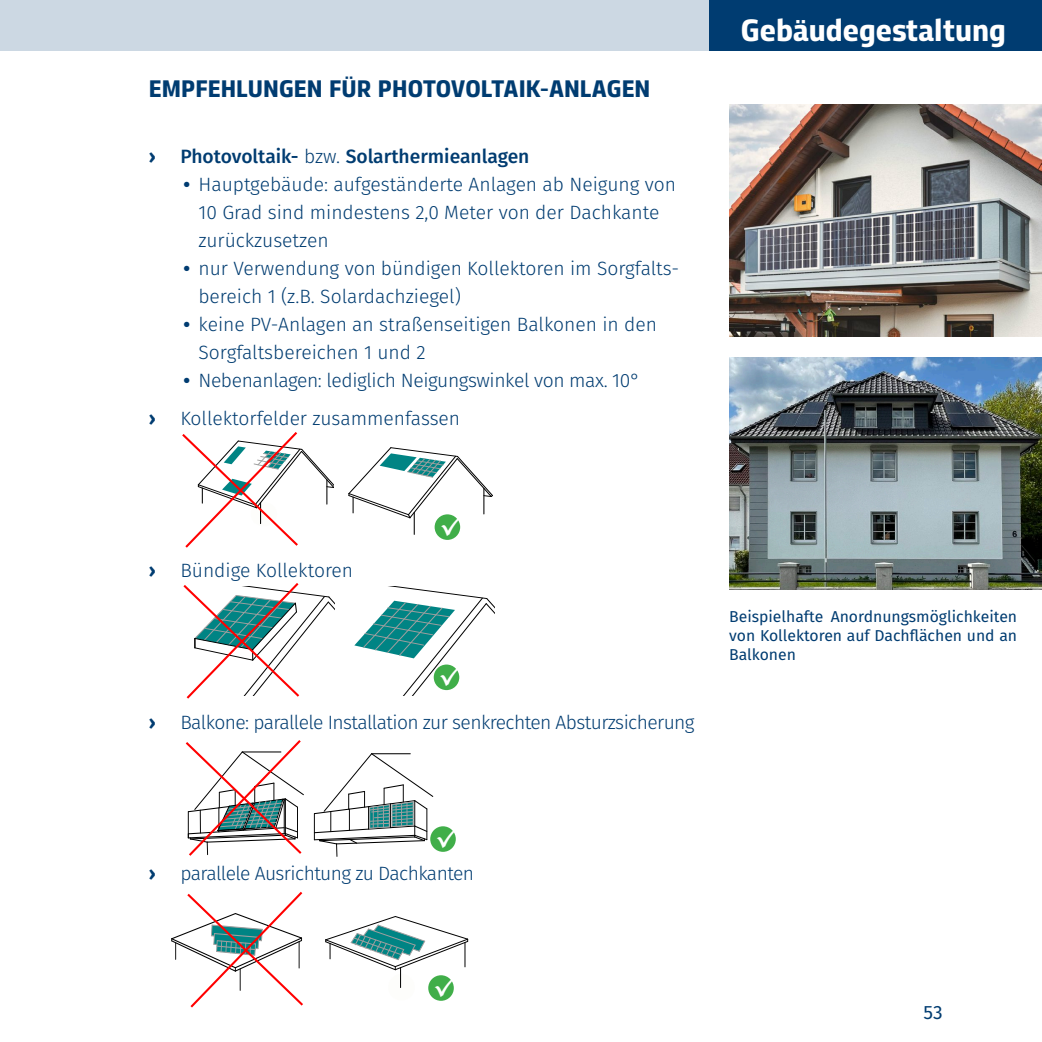
<style>
.page{position:relative;width:1042px;height:1042px;background:#fff}
.page>*{position:absolute;margin:0;border:0;box-sizing:border-box;transform-origin:0 0}
.Reiter_werne{font:700 31.5px "Dalle Set";color:#fff}
.Überschrift2_werne{font:700 24.5px "Dalle Set";color:#003c71}
.t1{font:300 19.25px/28px "Fira Sans";color:#003c71}
.t2{font:300 19.25px "Fira Sans";letter-spacing:-.03em;color:#003c71}
.t3{font:300 19.25px "Fira Sans";letter-spacing:-.02em;color:#003c71}
.t4{font:500 19.25px "Fira Sans";color:#003c71}
.t5{font:700 19.25px "Fira Sans";color:#003c71}
.t6{font:19.25px "Fira Sans";color:#003c71}
.Bildunterschrift_werne{font:15.75px/18.9px "Fira Sans";color:#003c71;text-align:justify}
.s1{font-weight:300}
.s2{font-weight:700}
</style>
<div class="page">
<img style="left:729px;top:357px;width:313px;height:232px">
<img style="left:729px;top:104px;width:313px;height:232px">
<svg style="left:182px;top:432px;width:152px;height:116px"></svg>
<div style="left:435px;top:514px;width:25px;height:26px;background:#40ae49;border-radius:50%"></div>
<svg style="left:185px;top:740px;width:119px;height:116px"></svg>
<svg style="left:171px;top:891px;width:132px;height:117px"></svg>
<svg style="left:183px;top:583px;width:152px;height:116px"></svg>
<div style="left:0;top:0;width:1042px;height:50px;background:#ccd8e3"></div>
<div style="left:709px;top:0;width:333px;height:50px;background:#003c71"></div>
<svg style="left:349px;top:447px;width:144px;height:89px"></svg>
<svg style="left:325px;top:916px;width:143px;height:84px"></svg>
<svg style="left:314px;top:753px;width:142px;height:103px"></svg>
<svg style="left:354px;top:586px;width:140px;height:109px"></svg>
<p class="Überschrift2_werne" style="left:149px;top:74px;width:503px">EMPFEHLUNGEN FÜR PHOTOVOLTAIK-ANLAGEN</p>
<p class="t5" style="left:149px;top:140px;width:8px">›</p>
<p class="t4" style="left:180px;top:141px;width:351px">Photovoltaik- <span class="s1">bzw.</span> Solarthermieanlagen</p>
<p class="t1" style="left:198px;top:170px;width:479px;text-indent:-15px"><span class="s2">•</span> Hauptgebäude: aufgeständerte Anlagen ab Neigung von<br>10 Grad sind mindestens 2,0 Meter von der Dachkante zurückzusetzen</p>
<p class="t1" style="left:198px;top:254px;width:482px;text-indent:-15px"><span class="s2">•</span> nur Verwendung von bündigen Kollektoren im Sorgfalts&shy;bereich 1 (z.B. Solardachziegel)</p>
<p class="t1" style="left:198px;top:310px;width:460px;text-indent:-15px"><span class="s2">•</span> keine PV-Anlagen an straßenseitigen Balkonen in den<br>Sorgfaltsbereichen 1 und 2</p>
<p class="t3" style="left:184px;top:367px;width:458px"><span class="s2">•</span> Nebenanlagen: lediglich Neigungswinkel von max. 10°</p>
<p class="t5" style="left:149px;top:402px;width:8px">›</p>
<p class="t1" style="left:180px;top:404px;width:281px">Kollektorfelder zusammenfassen</p>
<h1 class="Reiter_werne" style="left:855px;top:10px;width:102px">Einführ</h1>
<p class="Reiter_werne" style="left:741px;top:10px;width:267px">Gebäudeges taltung</p>
<p class="t5" style="left:149px;top:554px;width:8px">›</p>
<p class="t1" style="left:180px;top:556px;width:174px">Bündige Kollektoren</p>
<p class="t5" style="left:149px;top:706px;width:8px">›</p>
<p class="t2" style="left:180px;top:708px;width:516px">Balkone: parallele Installation zur senkrechten Absturzsicherung</p>
<p class="Bildunterschrift_werne" style="left:729px;top:606px;width:289px">Beispielhafte Anordnungsmöglichkeiten von Kollektoren auf Dachflächen und an Balkonen</p>
<p class="t5" style="left:149px;top:857px;width:8px">›</p>
<p class="t2" style="left:180px;top:860px;width:295px">parallele Ausrichtung zu Dachkanten</p>
<p class="t6" style="left:923px;top:997px;width:21px">53</p>
</div>
